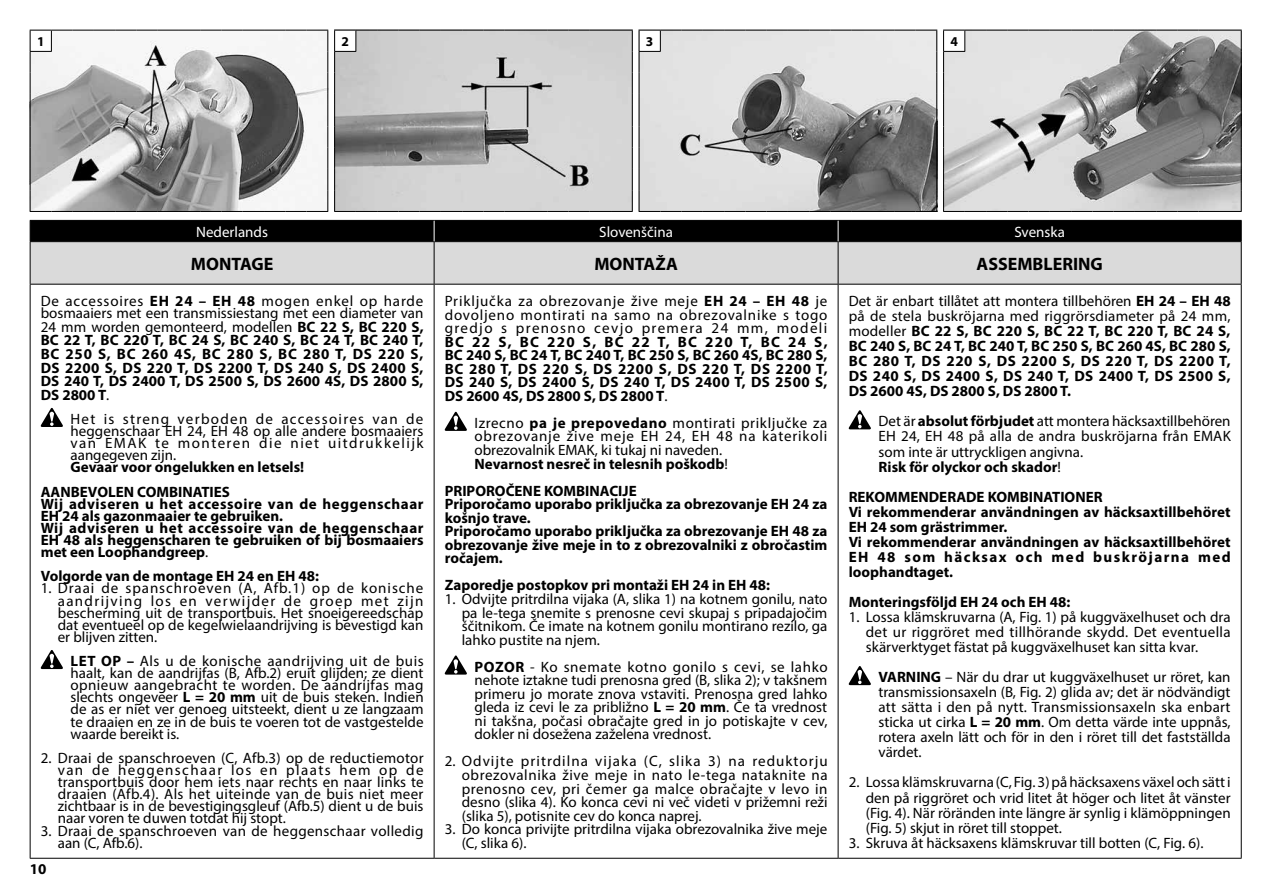
<style>
.page{position:relative;width:1263px;height:893px;background:#fff}
.page>*{position:absolute;margin:0;border:0;box-sizing:border-box;transform-origin:0 0}
.t1{font:700 18px "Myriad Pro";color:#000}
.t2{font:15px/12.1px "Myriad Pro";color:#000;text-align:justify}
.t3{font:700 15px/15px "Myriad Pro";color:#000}
.t4{font:15px/13.5px "Myriad Pro";letter-spacing:.04em;color:#000}
.t5{font:15px/12.1px "Myriad Pro";letter-spacing:.02em;color:#000}
.t6{font:15px "Myriad Pro";color:#fff}
.t7{font:700 13.5px "Myriad Pro";color:#000}
.s1{font-weight:700}
.s2{font-weight:400}
</style>
<div class="page">
<svg style="left:30px;top:30px;width:1212px;height:182px;background:#b6b6b6"></svg>
<div style="left:31px;top:242px;width:1210px;height:42px;background:#dadada"></div>
<hr style="left:30px;top:242px;width:1px;height:42px;background:#000">
<hr style="left:434px;top:242px;width:1px;height:42px;background:#000">
<hr style="left:838px;top:242px;width:1px;height:42px;background:#000">
<hr style="left:1241px;top:242px;width:1px;height:42px;background:#000">
<hr style="left:30px;top:284px;width:404px;height:1px;background:#000">
<hr style="left:30px;top:285px;width:1px;height:573px;background:#000">
<hr style="left:434px;top:284px;width:404px;height:1px;background:#000">
<hr style="left:434px;top:285px;width:1px;height:573px;background:#000">
<hr style="left:838px;top:284px;width:403px;height:1px;background:#000">
<hr style="left:838px;top:285px;width:1px;height:573px;background:#000">
<hr style="left:1241px;top:285px;width:1px;height:573px;background:#000">
<svg style="left:30px;top:220px;width:1212px;height:22px;background:#010101"></svg>
<hr style="left:30px;top:858px;width:404px;height:1px;background:#000">
<hr style="left:434px;top:858px;width:404px;height:1px;background:#000">
<hr style="left:838px;top:858px;width:403px;height:1px;background:#000">
<svg style="left:41px;top:408px;width:22px;height:19px"></svg>
<svg style="left:41px;top:650px;width:22px;height:19px"></svg>
<svg style="left:445px;top:412px;width:22px;height:19px"></svg>
<svg style="left:445px;top:655px;width:22px;height:20px"></svg>
<svg style="left:849px;top:410px;width:22px;height:19px"></svg>
<svg style="left:849px;top:666px;width:22px;height:19px"></svg>
<p class="t7" style="left:37px;top:32px;width:9px">1</p>
<p class="t7" style="left:341px;top:32px;width:9px">2</p>
<p class="t7" style="left:646px;top:32px;width:9px">3</p>
<p class="t7" style="left:950px;top:32px;width:9px">4</p>
<p class="t6" style="left:196px;top:222px;width:73px">Nederlands</p>
<p class="t6" style="left:599px;top:222px;width:75px">Slovenščina</p>
<p class="t6" style="left:1014px;top:222px;width:52px">Svenska</p>
<p class="t1" style="left:191px;top:252px;width:84px">MONTAGE</p>
<p class="t1" style="left:594px;top:252px;width:85px">MONTAŽA</p>
<p class="t1" style="left:976px;top:252px;width:128px">ASSEMBLERING</p>
<p class="t2" style="left:41px;top:295px;width:384px">De accessoires <span class="s1">EH 24 – EH 48</span> mogen enkel op harde bosmaaiers met een transmissiestang met een diameter van</p>
<p class="t3" style="left:41px;top:319px;width:384px;line-height:13.6px;text-align:justify"><span class="s2">24 mm worden gemonteerd, modellen</span> BC 22 S, BC 220 S, BC 22 T, BC 220 T, BC 24 S, BC 240 S, BC 24 T, BC 240 T, BC 250 S, BC 260 4S, BC 280 S, BC 280 T, DS 220 S, DS 2200 S, DS 220 T, DS 2200 T, DS 240 S, DS 2400 S, DS 240 T, DS 2400 T, DS 2500 S, DS 2600 4S, DS 2800 S, DS 2800 T<span class="s2">.</span></p>
<p class="t2" style="left:71px;top:413px;width:354px">Het is streng verboden de accessoires van de heggenschaar EH 24, EH 48 op alle andere bosmaaiers van EMAK te monteren die niet uitdrukkelijk aangegeven zijn.</p>
<p class="t3" style="left:41px;top:455px;width:265px;line-height:24.2px;text-indent:30px">Gevaar voor ongelukken en letsels!<br>AANBEVOLEN COMBINATIES</p>
<p class="t3" style="left:41px;top:497px;width:384px;line-height:12.1px">Wij adviseren u het accessoire van de heggenschaar EH 24 als gazonmaaier te gebruiken.<br>Wij adviseren u het accessoire van de heggenschaar EH 48 als heggenscharen te gebruiken of bij bosmaaiers met een Loophandgreep<span class="s2">.</span></p>
<p class="t3" style="left:41px;top:568px;width:280px">Volgorde van de montage EH 24 en EH 48:</p>
<p class="t2" style="left:58px;top:582px;width:367px;text-indent:-17px">1. Draai de spanschroeven (A, Afb.1) op de konische aandrijving los en verwijder de groep met zijn bescherming uit de transportbuis. Het snoeigereedschap dat eventueel op de kegelwielaandrijving is bevestigd kan er blijven zitten.</p>
<p class="t2" style="left:71px;top:655px;width:355px"><span class="s1">LET OP –</span> Als u de konische aandrijving uit de buis haalt, kan de aandrijfas (B, Afb.2) eruit glijden; ze dient opnieuw aangebracht te worden. De aandrijfas mag slechts ongeveer <span class="s1">L = 20 mm</span> uit de buis steken. Indien de as er niet ver genoeg uitsteekt, dient u ze langzaam te draaien en ze in de buis te voeren tot de vastgestelde waarde bereikt is.</p>
<p class="t2" style="left:58px;top:752px;width:367px;text-indent:-17px">2. Draai de spanschroeven (C, Afb.3) op de reductiemotor van de heggenschaar los en plaats hem op de transportbuis door hem iets naar rechts en naar links te draaien (Afb.4). Als het uiteinde van de buis niet meer zichtbaar is in de bevestigingsgleuf (Afb.5) dient u de buis naar voren te duwen totdat hij stopt.</p>
<p class="t5" style="left:58px;top:824px;width:367px;text-indent:-17px">3. Draai de spanschroeven van de heggenschaar volledig aan (C, Afb.6).</p>
<p class="t3" style="left:849px;top:293px;width:383px;text-align:justify"><span class="s2">Det är enbart tillåtet att montera tillbehören</span> EH 24 – EH 48 <span class="s2">på de stela buskröjarna med riggrörsdiameter på 24 mm, modeller</span> BC 22 S, BC 220 S, BC 22 T, BC 220 T, BC 24 S, BC 240 S, BC 24 T, BC 240 T, BC 250 S, BC 260 4S, BC 280 S, BC 280 T, DS 220 S, DS 2200 S, DS 220 T, DS 2200 T, DS 240 S, DS 2400 S, DS 240 T, DS 2400 T, DS 2500 S, DS 2600 4S, DS 2800 S, DS 2800 T.</p>
<p class="t2" style="left:878px;top:414px;width:354px;line-height:15px;text-align:left">Det är <span class="s1">absolut förbjudet</span> att montera häcksaxtillbehören EH 24, EH 48 på alla de andra buskröjarna från EMAK som inte är uttryckligen angivna.<br><span class="s1">Risk för olyckor och skador</span>!</p>
<p class="t3" style="left:849px;top:489px;width:383px">REKOMMENDERADE KOMBINATIONER<br>Vi rekommenderar användningen av häcksaxtillbehöret EH 24 som grästrimmer.<br>Vi rekommenderar användningen av häcksaxtillbehöret EH 48 som häcksax och med buskröjarna med loophandtaget.</p>
<p class="t3" style="left:849px;top:594px;width:223px">Monteringsföljd EH 24 och EH 48:</p>
<p class="t2" style="left:866px;top:609px;width:366px;line-height:15px;text-indent:-17px">1. Lossa klämskruvarna (A, Fig. 1) på kuggväxelhuset och dra det ur riggröret med tillhörande skydd. Det eventuella skärverktyget fästat på kuggväxelhuset kan sitta kvar.</p>
<p class="t2" style="left:878px;top:669px;width:354px;line-height:15px"><span class="s1">VARNING</span> – När du drar ut kuggväxelhuset ur röret, kan transmissionsaxeln (B, Fig. 2) glida av; det är nödvändigt att sätta i den på nytt. Transmissionsaxeln ska enbart sticka ut cirka <span class="s1">L = 20 mm</span>. Om detta värde inte uppnås, rotera axeln lätt och för in den i röret till det fastställda värdet.</p>
<p class="t2" style="left:866px;top:775px;width:366px;line-height:15px;text-indent:-17px">2. Lossa klämskruvarna (C, Fig. 3) på häcksaxens växel och sätt i den på riggröret och vrid litet åt höger och litet åt vänster (Fig. 4). När röränden inte längre är synlig i klämöppningen (Fig. 5) skjut in röret till stoppet.</p>
<p class="t2" style="left:849px;top:836px;width:356px">3. Skruva åt häcksaxens klämskruvar till botten (C, Fig. 6).</p>
<p class="t2" style="left:445px;top:294px;width:384px;line-height:13.5px">Priključka za obrezovanje žive meje <span class="s1">EH 24 – EH 48</span> je dovoljeno montirati na samo na obrezovalnike s togo gredjo s prenosno cevjo premera 24 mm, modeli</p>
<p class="t3" style="left:445px;top:334px;width:384px;line-height:13.5px;text-align:justify">BC 22 S, BC 220 S, BC 22 T, BC 220 T, BC 24 S, BC 240 S, BC 24 T, BC 240 T, BC 250 S, BC 260 4S, BC 280 S, BC 280 T, DS 220 S, DS 2200 S, DS 220 T, DS 2200 T, DS 240 S, DS 2400 S, DS 240 T, DS 2400 T, DS 2500 S, DS 2600 4S, DS 2800 S, DS 2800 T<span class="s2">.</span></p>
<p class="t4" style="left:474px;top:416px;width:354px">Izrecno <span class="s1">pa je prepovedano</span> montirati priključke za obrezovanje žive meje EH 24, EH 48 na katerikoli obrezovalnik EMAK, ki tukaj ni naveden.<br><span class="s1">Nevarnost nesreč in telesnih poškodb</span>!</p>
<p class="t3" style="left:445px;top:483px;width:384px;line-height:13.5px">PRIPOROČENE KOMBINACIJE<br>Priporočamo uporabo priključka za obrezovanje EH 24 za košnjo trave.<br>Priporočamo uporabo priključka za obrezovanje EH 48 za obrezovanje žive meje in to z obrezovalniki z obročastim ročajem.</p>
<p class="t3" style="left:445px;top:577px;width:327px">Zaporedje postopkov pri montaži EH 24 in EH 48:</p>
<p class="t2" style="left:462px;top:592px;width:367px;line-height:13.5px;text-indent:-17px">1. Odvijte pritrdilna vijaka (A, slika 1) na kotnem gonilu, nato pa le-tega snemite s prenosne cevi skupaj s pripadajočim ščitnikom. Če imate na kotnem gonilu montirano rezilo, ga lahko pustite na njem.</p>
<p class="t2" style="left:474px;top:660px;width:355px;line-height:13.5px"><span class="s1">POZOR</span> - Ko snemate kotno gonilo s cevi, se lahko nehote iztakne tudi prenosna gred (B, slika 2); v takšnem primeru jo morate znova vstaviti. Prenosna gred lahko gleda iz cevi le za približno <span class="s1">L = 20 mm</span>. Če ta vrednost ni takšna, počasi obračajte gred in jo potiskajte v cev, dokler ni dosežena zaželena vrednost.</p>
<p class="t2" style="left:462px;top:754px;width:367px;line-height:13.5px;text-indent:-17px">2. Odvijte pritrdilna vijaka (C, slika 3) na reduktorju obrezovalnika žive meje in nato le-tega nataknite na prenosno cev, pri čemer ga malce obračajte v levo in desno (slika 4). Ko konca cevi ni več videti v prižemni reži (slika 5), potisnite cev do konca naprej.</p>
<p class="t2" style="left:462px;top:822px;width:367px;line-height:13.5px;text-indent:-17px">3. Do konca privijte pritrdilna vijaka obrezovalnika žive meje (C, slika 6).</p>
<p class="t3" style="left:30px;top:861px;width:18px">10</p>
</div>
